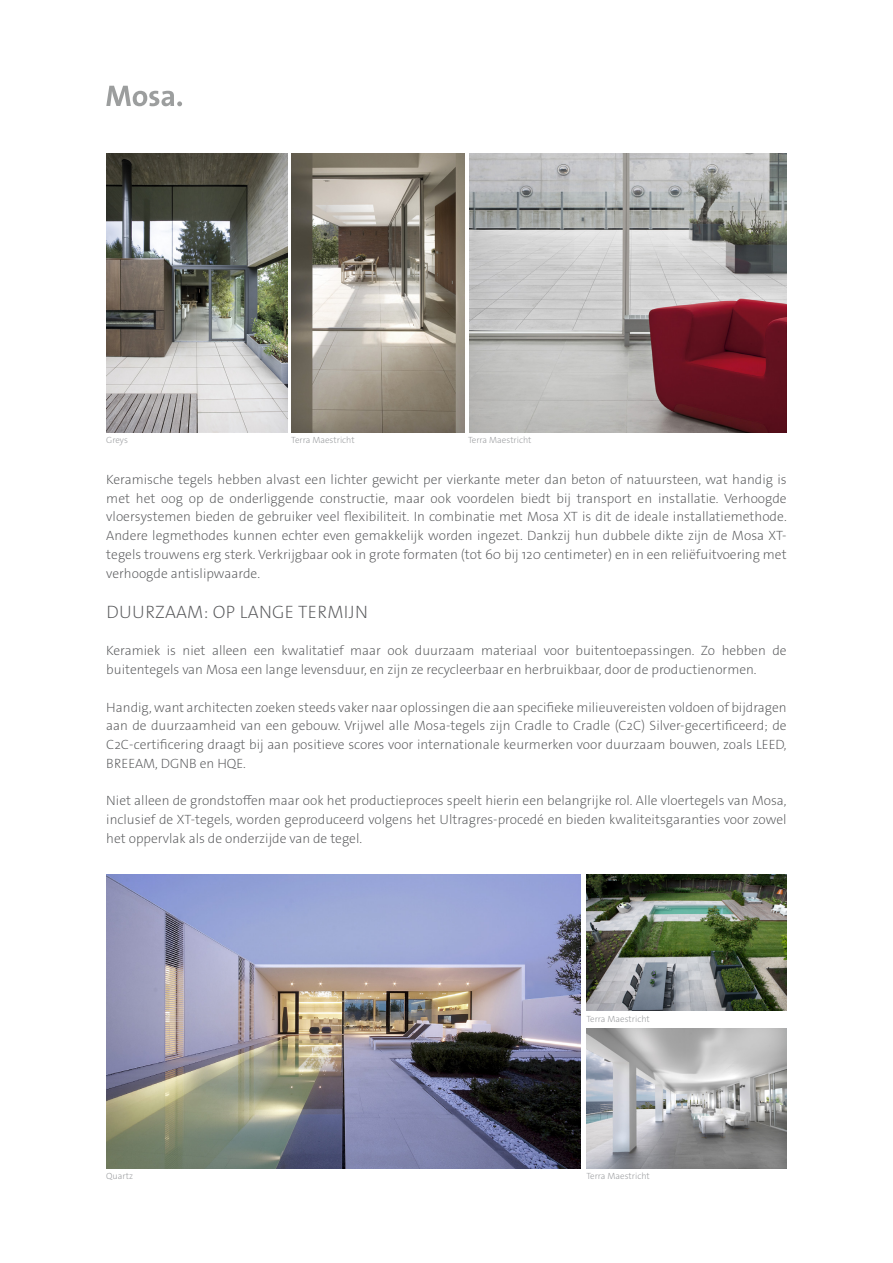
<style>
.page{position:relative;width:893px;height:1263px;background:#fff}
.page>*{position:absolute;margin:0;border:0;box-sizing:border-box;transform-origin:0 0}
.t1{font:200 18px "The Sans Os F";letter-spacing:.02em;color:#57585a}
.t2{font:200 13.5px/18.8px "The Sans Os F";color:#57585a;text-align:justify}
.t3{font:200 9px "The Sans Os F";color:#939598}
</style>
<div class="page">
<svg style="left:106px;top:86px;width:76px;height:20px"></svg>
<img style="left:292px;top:153px;width:173px;height:279px">
<img style="left:469px;top:153px;width:318px;height:279px">
<img style="left:106px;top:153px;width:181px;height:279px">
<img style="left:106px;top:875px;width:475px;height:293px">
<img style="left:586px;top:875px;width:201px;height:135px">
<img style="left:586px;top:1028px;width:201px;height:140px">
<p class="t3" style="left:106px;top:434px;width:23px">Greys</p>
<p class="t3" style="left:291px;top:434px;width:65px">Terra Maestricht</p>
<p class="t3" style="left:468px;top:434px;width:65px">Terra Maestricht</p>
<p class="t2" style="left:106px;top:470px;width:682px">Keramische tegels hebben alvast een lichter gewicht per vierkante meter dan beton of natuursteen, wat handig is met het oog op de onderliggende constructie, maar ook voordelen biedt bij transport en installatie. Verhoogde vloersystemen bieden de gebruiker veel flexibiliteit. In combinatie met Mosa XT is dit de ideale installatiemethode.<br>Andere legmethodes kunnen echter even gemakkelijk worden ingezet. Dankzij hun dubbele dikte zijn de Mosa XT&shy;tegels trouwens erg sterk. Verkrijgbaar ook in grote formaten (tot 60 bij 120 centimeter) en in een reliëfuitvoering met verhoogde antislipwaarde.</p>
<p class="t1" style="left:106px;top:600px;width:263px">DUURZAAM: OP LANGE TERMIJN</p>
<p class="t2" style="left:106px;top:641px;width:682px">Keramiek is niet alleen een kwalitatief maar ook duurzaam materiaal voor buitentoepassingen. Zo hebben de buitentegels van Mosa een lange levensduur, en zijn ze recycleerbaar en herbruikbaar, door de productienormen.</p>
<p class="t2" style="left:106px;top:698px;width:682px">Handig, want architecten zoeken steeds vaker naar oplossingen die aan specifieke milieuvereisten voldoen of bijdragen aan de duurzaamheid van een gebouw. Vrijwel alle Mosa-tegels zijn Cradle to Cradle (C2C) Silver-gecertificeerd; de C2C-certificering draagt bij aan positieve scores voor internationale keurmerken voor duurzaam bouwen, zoals LEED, BREEAM, DGNB en HQE.</p>
<p class="t2" style="left:106px;top:791px;width:682px">Niet alleen de grondstoffen maar ook het productieproces speelt hierin een belangrijke rol. Alle vloertegels van Mosa, inclusief de XT-tegels, worden geproduceerd volgens het Ultragres-procedé en bieden kwaliteitsgaranties voor zowel het oppervlak als de onderzijde van de tegel.</p>
<p class="t3" style="left:586px;top:1013px;width:65px">Terra Maestricht</p>
<p class="t3" style="left:106px;top:1170px;width:28px">Quartz</p>
<p class="t3" style="left:586px;top:1170px;width:65px">Terra Maestricht</p>
</div>
